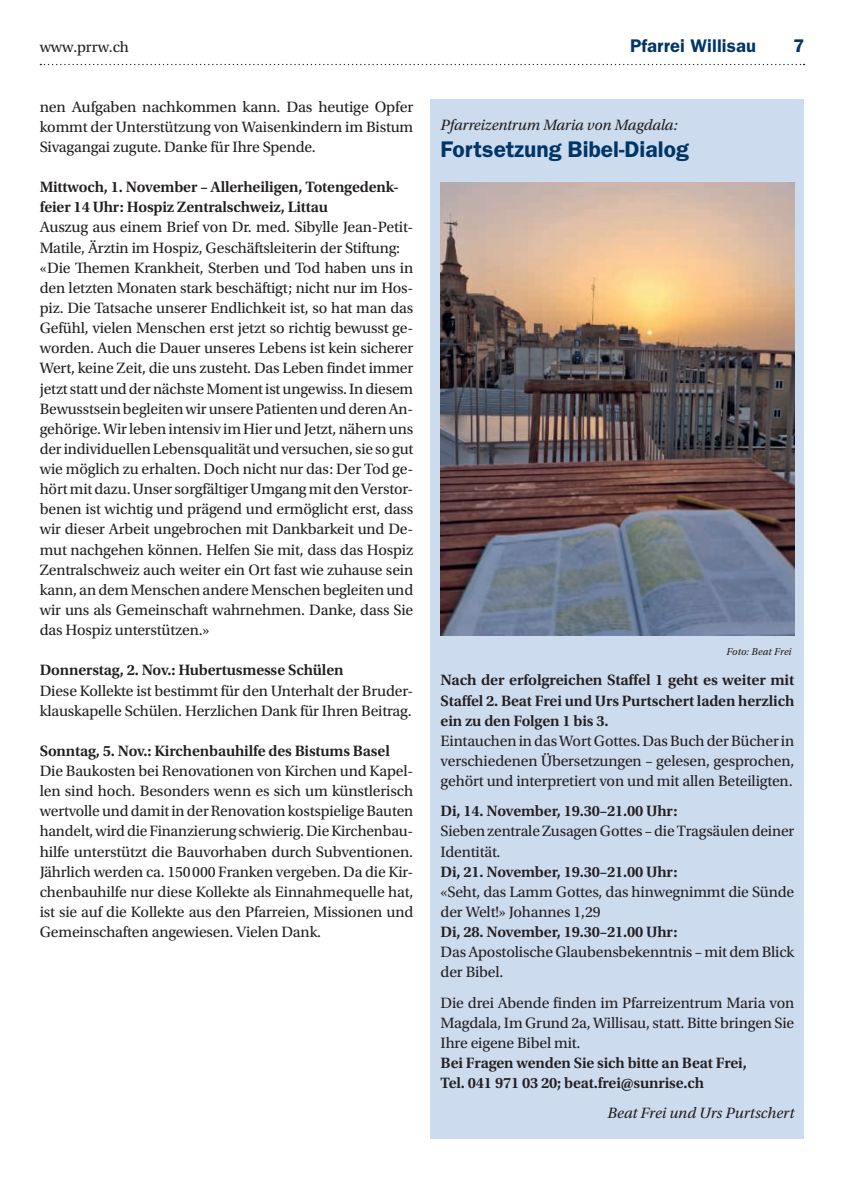
<style>
.page{position:relative;width:844px;height:1191px;background:#fff}
.page>*{position:absolute;margin:0;border:0;box-sizing:border-box;transform-origin:0 0}
.t1{font:600 22.75px "ITC Franklin Gothic Std";color:#003667}
.t2{font:600 18.38px "ITC Franklin Gothic Std";letter-spacing:.005em;color:#003667}
.t3{font:15.75px/20.1px "Utopia Std";letter-spacing:-.01em;color:#231f20}
.t4{font:600 15.75px/20.1px "Utopia Std";letter-spacing:-.01em;color:#231f20}
.t5{font:italic 15.75px "Utopia Std";letter-spacing:-.005em;color:#231f20}
.t6{font:italic 10.5px "Utopia Std";letter-spacing:.005em;color:#231f20}
</style>
<div class="page">
<svg style="left:40px;top:64px;width:764px;height:1px"></svg>
<div style="left:430px;top:99px;width:374px;height:1039px;background:#cddbef"></div>
<img style="left:440px;top:182px;width:354px;height:453px">
<p class="t3" style="left:40px;top:37px;width:91px">www.prrw.ch</p>
<p class="t2" style="left:630px;top:35px;width:127px">Pfarrei Willisau</p>
<p class="t2" style="left:793px;top:35px;width:13px">7</p>
<p class="t3" style="left:40px;top:97px;width:375px;text-align:justify">nen Aufgaben nachkommen kann. Das heutige Opfer kommt der Unterstützung von Waisenkindern im Bistum Sivagangai zugute. Danke für Ihre Spende.</p>
<p class="t4" style="left:40px;top:177px;width:361px">Mittwoch, 1. November – Allerheiligen, Totengedenk&shy;feier 14 Uhr: Hospiz Zentralschweiz, Littau</p>
<p class="t3" style="left:40px;top:217px;width:375px">Auszug aus einem Brief von Dr. med. Sibylle Jean-Petit-Matile, Ärztin im Hospiz, Geschäftsleiterin der Stiftung: «Die Themen Krankheit, Sterben und Tod haben uns in den letzten Monaten stark beschäftigt; nicht nur im Hos&shy;piz. Die Tatsache unserer Endlichkeit ist, so hat man das Gefühl, vielen Menschen erst jetzt so richtig bewusst ge&shy;worden. Auch die Dauer unseres Lebens ist kein sicherer Wert, keine Zeit, die uns zusteht. Das Leben findet immer jetzt statt und der nächste Moment ist ungewiss. In diesem Bewusstsein begleiten wir unsere Patienten und deren An&shy;gehörige. Wir leben intensiv im Hier und Jetzt, nähern uns der individuellen Lebensqualität und versuchen, sie so gut wie möglich zu erhalten. Doch nicht nur das: Der Tod ge&shy;hört mit dazu. Unser sorgfältiger Umgang mit den Verstor&shy;benen ist wichtig und prägend und ermöglicht erst, dass wir dieser Arbeit ungebrochen mit Dankbarkeit und De&shy;mut nachgehen können. Helfen Sie mit, dass das Hospiz Zentralschweiz auch weiter ein Ort fast wie zuhause sein kann, an dem Menschen andere Menschen begleiten und wir uns als Gemeinschaft wahrnehmen. Danke, dass Sie das Hospiz unterstützen.»</p>
<p class="t4" style="left:40px;top:660px;width:305px">Donnerstag, 2. Nov.: Hubertusmesse Schülen</p>
<p class="t3" style="left:40px;top:680px;width:375px">Diese Kollekte ist bestimmt für den Unterhalt der Bruder&shy;klauskapelle Schülen. Herzlichen Dank für Ihren Beitrag.</p>
<p class="t4" style="left:40px;top:741px;width:351px">Sonntag, 5. Nov.: Kirchenbauhilfe des Bistums Basel</p>
<p class="t3" style="left:40px;top:761px;width:375px;text-align:justify">Die Baukosten bei Renovationen von Kirchen und Kapel&shy;len sind hoch. Besonders wenn es sich um künstlerisch wertvolle und damit in der Renovation kostspielige Bauten handelt, wird die Finanzierung schwierig. Die Kirchenbau&shy;hilfe unterstützt die Bauvorhaben durch Subventionen.<br>Jährlich werden ca. 150000 Franken vergeben. Da die Kir&shy;chenbauhilfe nur diese Kollekte als Einnahmequelle hat, ist sie auf die Kollekte aus den Pfarreien, Missionen und Gemeinschaften angewiesen. Vielen Dank.</p>
<p class="t5" style="left:440px;top:116px;width:239px">Pfarreizentrum Maria von Magdala:</p>
<h1 class="t1" style="left:440px;top:136px;width:249px">Fortsetzung Bibel-Dialog</h1>
<p class="t6" style="left:726px;top:646px;width:67px">Foto: Beat Frei</p>
<p class="t4" style="left:440px;top:670px;width:355px;text-align:justify">Nach der erfolgreichen Staffel 1 geht es weiter mit Staffel 2. Beat Frei und Urs Purtschert laden herzlich ein zu den Folgen 1 bis 3.</p>
<p class="t3" style="left:440px;top:731px;width:355px;text-align:justify">Eintauchen in das Wort Gottes. Das Buch der Bücher in verschiedenen Übersetzungen – gelesen, gesprochen, gehört und interpretiert von und mit allen Beteiligten.</p>
<p class="t4" style="left:440px;top:801px;width:238px">Di, 14. November, 19.30–21.00 Uhr:</p>
<p class="t3" style="left:440px;top:821px;width:355px">Sieben zentrale Zusagen Gottes – die Tragsäulen deiner<br>Identität.</p>
<p class="t4" style="left:440px;top:861px;width:238px">Di, 21. November, 19.30–21.00 Uhr:</p>
<p class="t3" style="left:440px;top:882px;width:355px">«Seht, das Lamm Gottes, das hinwegnimmt die Sünde der Welt!» Johannes 1,29</p>
<p class="t4" style="left:440px;top:922px;width:238px">Di, 28. November, 19.30–21.00 Uhr:</p>
<p class="t3" style="left:440px;top:942px;width:355px">Das Apostolische Glaubensbekenntnis – mit dem Blick der Bibel.</p>
<p class="t3" style="left:440px;top:992px;width:355px;text-align:justify">Die drei Abende finden im Pfarreizentrum Maria von Magdala, Im Grund 2a, Willisau, statt. Bitte bringen Sie Ihre eigene Bibel mit.</p>
<p class="t4" style="left:440px;top:1053px;width:308px">Bei Fragen wenden Sie sich bitte an Beat Frei,<br>Tel. 041 971 03 20; beat.frei@sunrise.ch</p>
<p class="t5" style="left:607px;top:1104px;width:188px">Beat Frei und Urs Purtschert</p>
</div>
